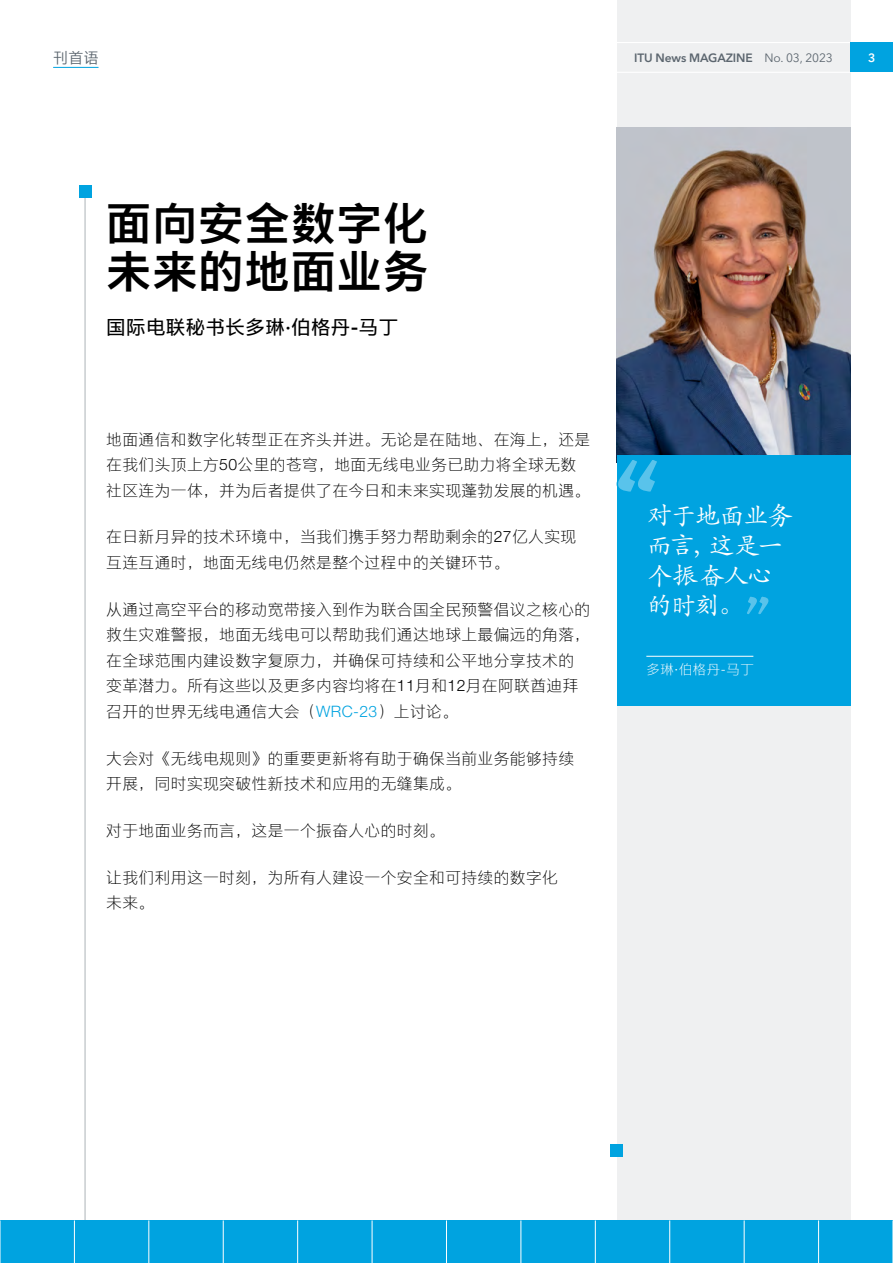
<style>
.page{position:relative;width:893px;height:1263px;background:#fff}
.page>*{position:absolute;margin:0;border:0;box-sizing:border-box;transform-origin:0 0}
.t1{font:45px/48px "M Ying Hei PRC W7";letter-spacing:.025em;color:#000}
.t2{font:25.5px/30px "ST Kaiti";letter-spacing:-.055em;color:#fff}
.t3{font:19.5px "M Ying Hei PRC W5";letter-spacing:.02em;color:#000}
.t4{font:15.75px/25.5px "M Ying Hei PRC W3";letter-spacing:.025em;color:#000}
.t5{font:15px "M Ying Hei PRC W4";color:#5c666f}
.t6{font:13.5px "M Ying Hei PRC W3";letter-spacing:.04em;color:#fff}
.t7{font:600 12px "Avenir Next LT Pro";letter-spacing:-.01em;color:#5c666f}
.t8{font:600 12px "Avenir Next LT Pro";color:#fff}
.s1{font-weight:400}
.s2{color:#00a3e0}
</style>
<div class="page">
<div style="left:617px;top:0;width:233px;height:1263px;background:#eff0f1"></div>
<img style="left:617px;top:128px;width:233px;height:327px">
<div style="left:617px;top:455px;width:233px;height:186px;background:#00a3e0"></div>
<div style="left:617px;top:634px;width:233px;height:72px;background:#00a3e0"></div>
<hr style="left:646px;top:656px;width:107px;height:1px;background:#fff">
<svg style="left:747px;top:596px;width:22px;height:18px"></svg>
<svg style="left:616px;top:457px;width:41px;height:35px"></svg>
<hr style="left:85px;top:191px;width:1px;height:1072px;background:#adb3b7">
<div style="left:79px;top:185px;width:12px;height:13px;background:#00a3e0"></div>
<div style="left:610px;top:1144px;width:13px;height:13px;background:#00a3e0"></div>
<hr style="left:617px;top:72px;width:233px;height:1px;background:#fff">
<hr style="left:617px;top:42px;width:233px;height:1px;background:#fff">
<div style="left:850px;top:43px;width:43px;height:29px;background:#00a3e0"></div>
<hr style="left:53px;top:67px;width:46px;height:1px;background:#00a3e0">
<div style="left:0;top:1220px;width:893px;height:43px;background:#00a3e0"></div>
<hr style="left:0;top:1220px;width:1px;height:43px;background:#fff">
<hr style="left:74px;top:1220px;width:1px;height:43px;background:#fff">
<hr style="left:148px;top:1220px;width:1px;height:43px;background:#fff">
<hr style="left:223px;top:1220px;width:1px;height:43px;background:#fff">
<hr style="left:297px;top:1220px;width:1px;height:43px;background:#fff">
<hr style="left:372px;top:1220px;width:1px;height:43px;background:#fff">
<hr style="left:446px;top:1220px;width:1px;height:43px;background:#fff">
<hr style="left:520px;top:1220px;width:1px;height:43px;background:#fff">
<hr style="left:595px;top:1220px;width:1px;height:43px;background:#fff">
<hr style="left:669px;top:1220px;width:1px;height:43px;background:#fff">
<hr style="left:744px;top:1220px;width:1px;height:43px;background:#fff">
<hr style="left:818px;top:1220px;width:1px;height:43px;background:#fff">
<hr style="left:892px;top:1220px;width:1px;height:43px;background:#fff">
<p class="t5" style="left:53px;top:48px;width:47px">刊首语</p>
<p class="t7" style="left:634px;top:50px;width:200px">ITU News MAGAZINE <span class="s1">No. 03, 2023</span></p>
<p class="t8" style="left:868px;top:50px;width:9px">3</p>
<h1 class="t1" style="left:106px;top:199px;width:323px">面向安全数字化未来的地面业务</h1>
<p class="t3" style="left:106px;top:315px;width:293px">国际电联秘书长多琳·伯格丹-马丁</p>
<p class="t4" style="left:106px;top:426px;width:485px">地面通信和数字化转型正在齐头并进。无论是在陆地、在海上，还是在我们头顶上方50公里的苍穹，地面无线电业务已助力将全球无数社区连为一体，并为后者提供了在今日和未来实现蓬勃发展的机遇。</p>
<p class="t4" style="left:106px;top:524px;width:471px">在日新月异的技术环境中，当我们携手努力帮助剩余的27亿人实现互连互通时，地面无线电仍然是整个过程中的关键环节。</p>
<p class="t4" style="left:106px;top:596px;width:485px">从通过高空平台的移动宽带接入到作为联合国全民预警倡议之核心的救生灾难警报，地面无线电可以帮助我们通达地球上最偏远的角落，在全球范围内建设数字复原力，并确保可持续和公平地分享技术的变革潜力。所有这些以及更多内容均将在11月和12月在阿联酋迪拜召开的世界无线电通信大会（<span class="s2">WRC-23</span>）上讨论。</p>
<p class="t4" style="left:106px;top:745px;width:469px">大会对《无线电规则》的重要更新将有助于确保当前业务能够持续开展，同时实现突破性新技术和应用的无缝集成。</p>
<p class="t4" style="left:106px;top:817px;width:340px">对于地面业务而言，这是一个振奋人心的时刻。</p>
<p class="t4" style="left:106px;top:864px;width:453px">让我们利用这一时刻，为所有人建设一个安全和可持续的数字化未来。</p>
<h2 class="t2" style="left:646px;top:499px;width:147px">对于地面业务而言，这是一个振奋人心的时刻。</h2>
<p class="t6" style="left:646px;top:661px;width:109px">多琳·伯格丹-马丁</p>
</div>
